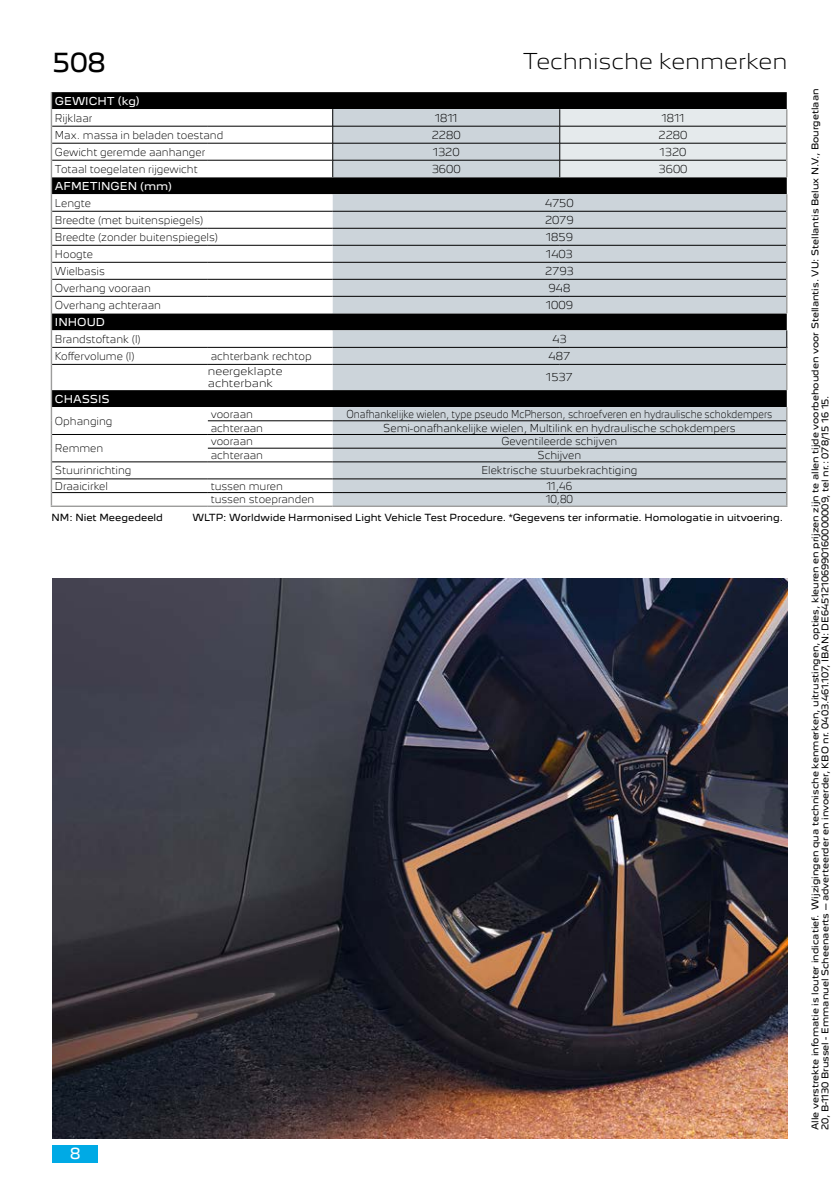
<style>
.page{position:relative;width:840px;height:1191px;background:#fff}
.page>*{position:absolute;margin:0;border:0;box-sizing:border-box;transform-origin:0 0}
.t1{font:24px "Peugeot New";color:#000}
.t2{font:300 20px "Peugeot New";color:#000}
.t3{font:14px "Peugeot New";color:#fff}
.t4{font:300 10px "Peugeot New";color:#000;scale:.9 1}
.t5{font:300 10px/12px "Peugeot New";color:#000}
.t6{font:300 10px "Peugeot New";color:#000;scale:.8 1}
.t7{font:10px "Peugeot New";color:#fff}
.t8{font:9px "Peugeot New";color:#000}
.t9{font:8.4px/9.8px "Peugeot New";color:#000}
</style>
<div class="page">
<div style="left:52px;top:1145px;width:46px;height:17px;background:#00aae5"></div>
<div style="left:52px;top:92px;width:734px;height:102px;background:#000"></div>
<svg style="left:52px;top:109px;width:280px;height:396px"></svg>
<svg style="left:332px;top:194px;width:454px;height:311px;background:#b3babf"></svg>
<hr style="left:52px;top:126px;width:156px;height:1px;background:#000">
<hr style="left:208px;top:126px;width:124px;height:1px;background:#000">
<hr style="left:52px;top:143px;width:156px;height:1px;background:#000">
<hr style="left:208px;top:143px;width:124px;height:1px;background:#000">
<hr style="left:52px;top:160px;width:156px;height:1px;background:#000">
<hr style="left:208px;top:160px;width:124px;height:1px;background:#000">
<hr style="left:52px;top:211px;width:156px;height:1px;background:#000">
<hr style="left:208px;top:211px;width:124px;height:1px;background:#000">
<hr style="left:332px;top:211px;width:227px;height:1px;background:#000">
<hr style="left:559px;top:211px;width:226px;height:1px;background:#000">
<hr style="left:52px;top:228px;width:156px;height:1px;background:#000">
<hr style="left:208px;top:228px;width:124px;height:1px;background:#000">
<hr style="left:332px;top:228px;width:227px;height:1px;background:#000">
<hr style="left:559px;top:228px;width:226px;height:1px;background:#000">
<hr style="left:52px;top:245px;width:156px;height:1px;background:#000">
<hr style="left:208px;top:245px;width:124px;height:1px;background:#000">
<hr style="left:332px;top:245px;width:227px;height:1px;background:#000">
<hr style="left:559px;top:245px;width:226px;height:1px;background:#000">
<hr style="left:52px;top:262px;width:156px;height:1px;background:#000">
<hr style="left:208px;top:262px;width:124px;height:1px;background:#000">
<hr style="left:332px;top:262px;width:227px;height:1px;background:#000">
<hr style="left:559px;top:262px;width:226px;height:1px;background:#000">
<hr style="left:52px;top:279px;width:156px;height:1px;background:#000">
<hr style="left:208px;top:279px;width:124px;height:1px;background:#000">
<hr style="left:332px;top:279px;width:227px;height:1px;background:#000">
<hr style="left:559px;top:279px;width:226px;height:1px;background:#000">
<hr style="left:52px;top:296px;width:156px;height:1px;background:#000">
<hr style="left:208px;top:296px;width:124px;height:1px;background:#000">
<hr style="left:332px;top:296px;width:227px;height:1px;background:#000">
<hr style="left:559px;top:296px;width:226px;height:1px;background:#000">
<hr style="left:52px;top:347px;width:156px;height:1px;background:#000">
<hr style="left:208px;top:347px;width:124px;height:1px;background:#000">
<hr style="left:332px;top:347px;width:227px;height:1px;background:#000">
<hr style="left:559px;top:347px;width:228px;height:1px;background:#000">
<svg style="left:785px;top:194px;width:2px;height:119px"></svg>
<svg style="left:51px;top:92px;width:1px;height:413px"></svg>
<hr style="left:51px;top:505px;width:157px;height:2px;background:#9d9d9c">
<hr style="left:785px;top:364px;width:2px;height:26px;background:#9d9d9c">
<svg style="left:785px;top:407px;width:2px;height:98px"></svg>
<hr style="left:208px;top:505px;width:124px;height:2px;background:#9d9d9c">
<hr style="left:332px;top:505px;width:227px;height:2px;background:#9d9d9c">
<hr style="left:559px;top:505px;width:228px;height:2px;background:#9d9d9c">
<hr style="left:52px;top:364px;width:156px;height:1px;background:#000">
<hr style="left:208px;top:364px;width:124px;height:1px;background:#000">
<hr style="left:332px;top:364px;width:227px;height:1px;background:#000">
<hr style="left:559px;top:364px;width:226px;height:1px;background:#000">
<hr style="left:208px;top:420px;width:124px;height:1px;background:#000">
<hr style="left:332px;top:420px;width:227px;height:1px;background:#000">
<hr style="left:559px;top:420px;width:226px;height:1px;background:#000">
<hr style="left:52px;top:434px;width:156px;height:1px;background:#000">
<hr style="left:208px;top:434px;width:124px;height:1px;background:#000">
<hr style="left:332px;top:434px;width:227px;height:1px;background:#000">
<hr style="left:559px;top:434px;width:226px;height:1px;background:#000">
<hr style="left:208px;top:448px;width:124px;height:1px;background:#000">
<hr style="left:332px;top:448px;width:227px;height:1px;background:#000">
<hr style="left:559px;top:448px;width:226px;height:1px;background:#000">
<hr style="left:52px;top:461px;width:156px;height:1px;background:#000">
<hr style="left:208px;top:461px;width:124px;height:1px;background:#000">
<hr style="left:332px;top:461px;width:227px;height:1px;background:#000">
<hr style="left:559px;top:461px;width:226px;height:1px;background:#000">
<hr style="left:52px;top:478px;width:156px;height:1px;background:#000">
<hr style="left:208px;top:478px;width:124px;height:1px;background:#000">
<hr style="left:332px;top:478px;width:227px;height:1px;background:#000">
<hr style="left:559px;top:478px;width:226px;height:1px;background:#000">
<svg style="left:785px;top:330px;width:2px;height:34px"></svg>
<hr style="left:52px;top:492px;width:156px;height:1px;background:#000">
<hr style="left:208px;top:492px;width:124px;height:1px;background:#000">
<hr style="left:332px;top:492px;width:227px;height:1px;background:#000">
<hr style="left:559px;top:492px;width:226px;height:1px;background:#000">
<svg style="left:332px;top:109px;width:455px;height:68px;background:#ccd2d6"></svg>
<img style="left:52px;top:578px;width:735px;height:560px">
<h1 class="t1" style="left:52px;top:42px;width:54px">508</h1>
<h2 class="t2" style="left:522px;top:44px;width:266px">Technische kenmerken</h2>
<p class="t7" style="left:55px;top:92px;width:86px">GEWICHT (kg)</p>
<p class="t4" style="left:55px;top:109px;width:43px">Rijklaar</p>
<p class="t5" style="left:434px;top:111px;width:24px">1811</p>
<p class="t5" style="left:661px;top:111px;width:24px">1811</p>
<p class="t4" style="left:55px;top:126px;width:188px">Max. massa in beladen toestand</p>
<p class="t5" style="left:431px;top:128px;width:30px">2280</p>
<p class="t5" style="left:658px;top:128px;width:30px">2280</p>
<p class="t4" style="left:55px;top:144px;width:168px">Gewicht geremde aanhanger</p>
<p class="t5" style="left:432px;top:145px;width:28px">1320</p>
<p class="t5" style="left:659px;top:145px;width:28px">1320</p>
<p class="t4" style="left:55px;top:161px;width:160px">Totaal toegelaten rijgewicht</p>
<p class="t5" style="left:431px;top:162px;width:31px">3600</p>
<p class="t5" style="left:658px;top:162px;width:31px">3600</p>
<p class="t7" style="left:55px;top:177px;width:119px">AFMETINGEN (mm)</p>
<p class="t4" style="left:55px;top:195px;width:42px">Lengte</p>
<p class="t5" style="left:544px;top:196px;width:30px">4750</p>
<p class="t4" style="left:55px;top:212px;width:166px">Breedte (met buitenspiegels)</p>
<p class="t5" style="left:544px;top:213px;width:30px">2079</p>
<p class="t4" style="left:55px;top:229px;width:183px">Breedte (zonder buitenspiegels)</p>
<p class="t5" style="left:545px;top:230px;width:29px">1859</p>
<p class="t4" style="left:55px;top:246px;width:44px">Hoogte</p>
<p class="t5" style="left:545px;top:247px;width:28px">1403</p>
<p class="t4" style="left:55px;top:263px;width:57px">Wielbasis</p>
<p class="t5" style="left:544px;top:264px;width:30px">2793</p>
<p class="t4" style="left:55px;top:280px;width:108px">Overhang vooraan</p>
<p class="t5" style="left:548px;top:281px;width:23px">948</p>
<p class="t4" style="left:55px;top:297px;width:119px">Overhang achteraan</p>
<p class="t5" style="left:545px;top:298px;width:29px">1009</p>
<p class="t7" style="left:55px;top:314px;width:51px">INHOUD</p>
<p class="t4" style="left:55px;top:331px;width:97px">Brandstoftank (l)</p>
<p class="t5" style="left:552px;top:332px;width:16px">43</p>
<p class="t4" style="left:55px;top:348px;width:90px">Koffervolume (l)</p>
<p class="t4" style="left:210px;top:348px;width:114px">achterbank rechtop</p>
<p class="t5" style="left:548px;top:349px;width:23px">487</p>
<p class="t5" style="left:208px;top:364px;width:76px">neergeklapte achterbank</p>
<p class="t5" style="left:545px;top:370px;width:28px">1537</p>
<p class="t7" style="left:55px;top:390px;width:56px">CHASSIS</p>
<p class="t4" style="left:55px;top:412px;width:65px">Ophanging</p>
<p class="t4" style="left:210px;top:406px;width:48px">vooraan</p>
<p class="t6" style="left:346px;top:406px;width:533px">Onafhankelijke wielen, type pseudo McPherson, schroefveren en hydraulische schokdempers</p>
<p class="t4" style="left:210px;top:419px;width:60px">achteraan</p>
<p class="t4" style="left:383px;top:419px;width:392px">Semi-onafhankelijke wielen, Multilink en hydraulische schokdempers</p>
<p class="t4" style="left:55px;top:440px;width:55px">Remmen</p>
<p class="t4" style="left:210px;top:433px;width:48px">vooraan</p>
<p class="t4" style="left:501px;top:433px;width:130px">Geventileerde schijven</p>
<p class="t4" style="left:210px;top:447px;width:60px">achteraan</p>
<p class="t4" style="left:537px;top:447px;width:50px">Schijven</p>
<p class="t4" style="left:55px;top:462px;width:86px">Stuurinrichting</p>
<p class="t4" style="left:481px;top:462px;width:175px">Elektrische stuurbekrachtiging</p>
<p class="t4" style="left:55px;top:477px;width:60px">Draaicirkel</p>
<p class="t4" style="left:210px;top:477px;width:82px">tussen muren</p>
<p class="t4" style="left:546px;top:477px;width:30px">11,46</p>
<p class="t4" style="left:210px;top:491px;width:117px">tussen stoepranden</p>
<p class="t4" style="left:545px;top:491px;width:32px">10,80</p>
<p class="t8" style="left:51px;top:510px;width:113px">NM: Niet Meegedeeld</p>
<p class="t8" style="left:192px;top:510px;width:592px">WLTP: Worldwide Harmonised Light Vehicle Test Procedure. *Gegevens ter informatie. Homologatie in uitvoering.</p>
<h3 class="t3" style="left:70px;top:1142px;width:12px">8</h3>
<p class="t9" style="left:809px;top:1130px;width:1043px;rotate:-90deg">Alle verstrekte infomatie is louter indicatief. Wijzigingen qua technische kenmerken, uitrustingen, opties, kleuren en prijzen zijn te allen tijde voorbehouden voor Stellantis. VU: Stellantis Belux N.V., Bourgetlaan<br>20, B-1130 Brussel - Emmanuel Scheenaerts – adverteerder en invoerder, KBO nr. 0403.461.107, IBAN: DE64512106990160000009, tel nr.: 078/15 16 15.</p>
</div>
